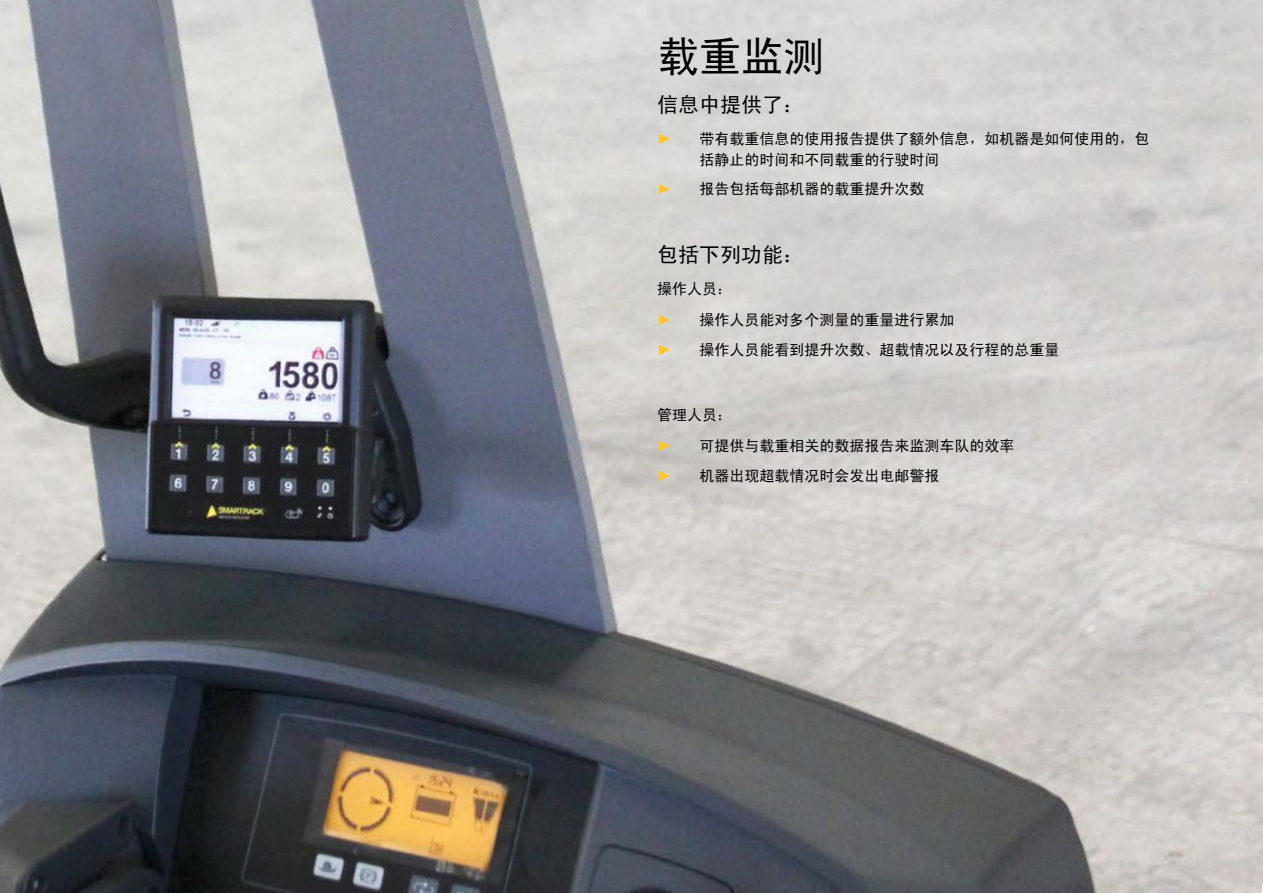
<style>
.page{position:relative;width:1263px;height:893px;background:#fff}
.page>*{position:absolute;margin:0;border:0;box-sizing:border-box;transform-origin:0 0}
.t1{font:42px "Sim Hei";color:#000}
.t2{font:21px "Sim Hei";color:#000}
.t3{font:15px/21px "Sim Hei";color:#000}
.t4{font:15px "Arial";color:#ffc52b}
</style>
<div class="page">
<img style="left:0;top:0;width:1263px;height:893px">
<h1 class="t1" style="left:657px;top:35px;width:169px">载重监测</h1>
<h2 class="t2" style="left:657px;top:94px;width:148px">信息中提供了：</h2>
<p class="t4" style="left:657px;top:128px;width:16px">►</p>
<p class="t3" style="left:699px;top:128px;width:451px">带有载重信息的使用报告提供了额外信息，如机器是如何使用的，包括静止的时间和不同载重的行驶时间</p>
<p class="t4" style="left:657px;top:179px;width:16px">►</p>
<p class="t3" style="left:699px;top:179px;width:226px">报告包括每部机器的载重提升次数</p>
<h2 class="t2" style="left:657px;top:244px;width:148px">包括下列功能：</h2>
<p class="t3" style="left:657px;top:278px;width:76px">操作人员：</p>
<p class="t4" style="left:657px;top:310px;width:16px">►</p>
<p class="t3" style="left:699px;top:310px;width:256px">操作人员能对多个测量的重量进行累加</p>
<p class="t4" style="left:657px;top:339px;width:16px">►</p>
<p class="t3" style="left:699px;top:339px;width:361px">操作人员能看到提升次数、超载情况以及行程的总重量</p>
<p class="t3" style="left:657px;top:404px;width:76px">管理人员：</p>
<p class="t4" style="left:657px;top:436px;width:16px">►</p>
<p class="t3" style="left:699px;top:435px;width:316px">可提供与载重相关的数据报告来监测车队的效率</p>
<p class="t4" style="left:657px;top:465px;width:16px">►</p>
<p class="t3" style="left:699px;top:465px;width:241px">机器出现超载情况时会发出电邮警报</p>
</div>
